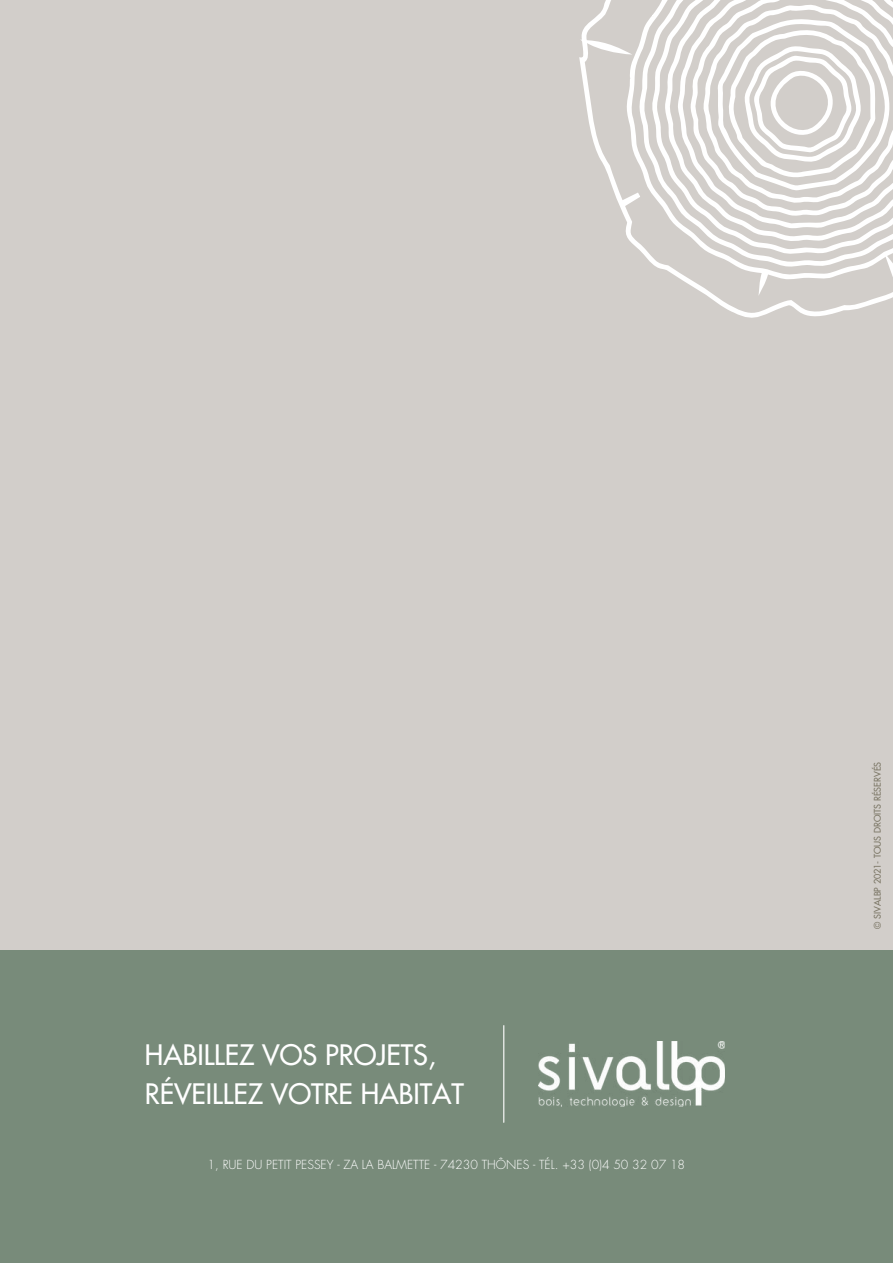
<style>
.page{position:relative;width:893px;height:1264px;background:#fff}
.page>*{position:absolute;margin:0;border:0;box-sizing:border-box;transform-origin:0 0}
.t1{font:500 27.45px/38.2px "Futura LT Pro";color:#fff}
.t2{font:300 12.15px "Futura LT Pro";color:#fff}
.t3{font:500 9px "Futura LT Pro";color:#7b7665}
</style>
<div class="page">
<div style="left:0;top:0;width:892px;height:1262px;background:#d2ceca"></div>
<svg style="left:579px;top:0;width:313px;height:318px"></svg>
<svg style="left:720px;top:22px;width:164px;height:165px"></svg>
<div style="left:0;top:950px;width:892px;height:312px;background:#788b7a"></div>
<hr style="left:503px;top:1025px;width:1px;height:97px;background:#fff">
<img style="left:539px;top:1041px;width:185px;height:65px">
<h1 class="t1" style="left:145px;top:1037px;width:321px">HABILLEZ VOS PROJETS,<br>RÉVEILLEZ VOTRE HABITAT</h1>
<p class="t2" style="left:207px;top:1158px;width:479px">1, RUE DU PETIT PESSEY - ZA LA BALMETTE - 74230 THÔNES - TÉL. +33 (0)4 50 32 07 18</p>
<p class="t3" style="left:873px;top:928px;width:168px;rotate:-90deg">© SIVALBP 2021- TOUS DROITS RÉSERVÉS</p>
</div>
